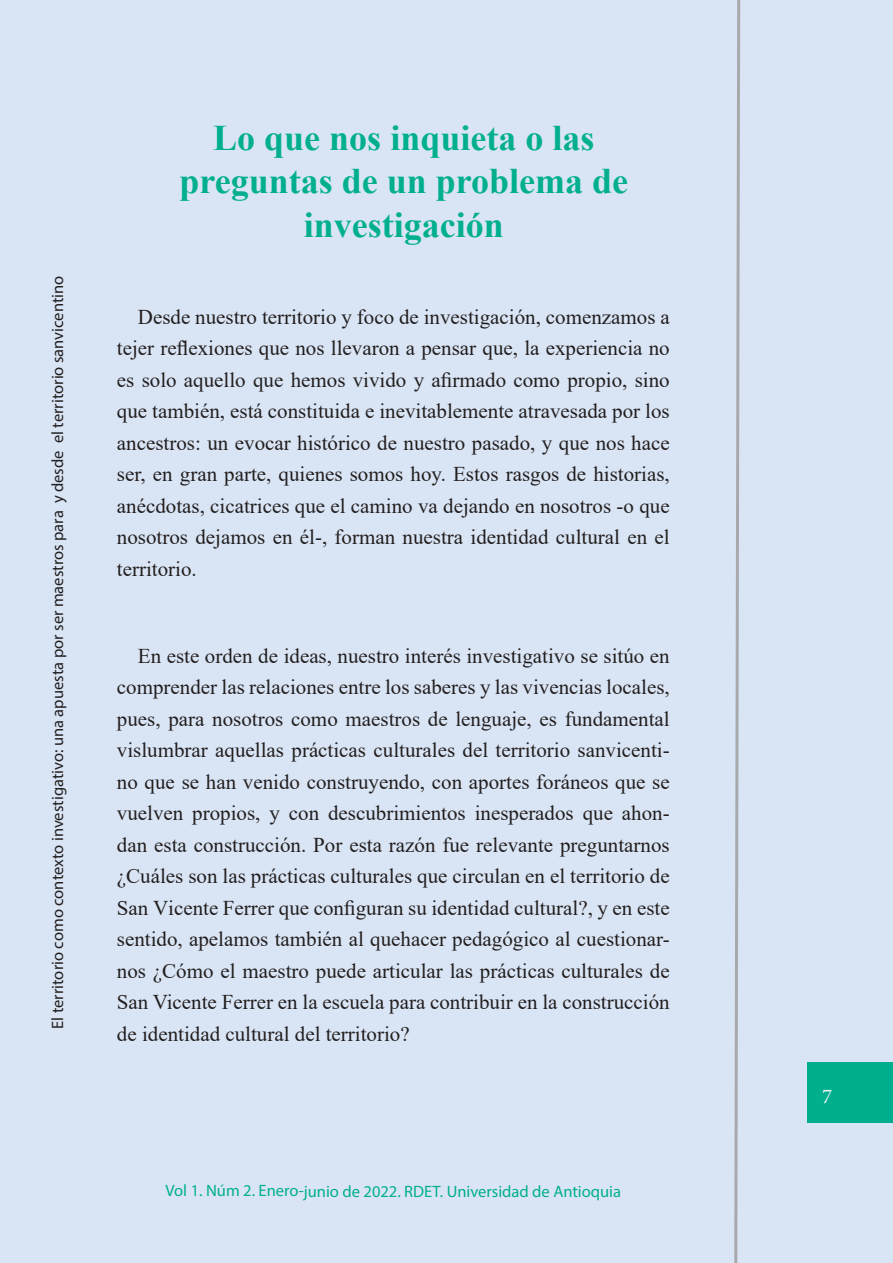
<style>
.page{position:relative;width:893px;height:1263px;background:#d9e5f4}
.page>*{position:absolute;margin:0;border:0;box-sizing:border-box;transform-origin:0 0}
.t1{font:700 36px "Times New Roman";color:#01af8f}
.t2{font:21px/31.5px "Times New Roman";color:#231f20;text-align:justify}
.t3{font:21px "Minion Pro";color:#f0f1f2}
.t4{font:16.5px "Myriad Pro";color:#231f20}
.t5{font:16.5px "Myriad Pro";letter-spacing:-.005em;color:#01af8f}
</style>
<div class="page">
<div style="left:808px;top:1062px;width:85px;height:61px;background:#01af8f"></div>
<svg style="left:734px;top:0;width:7px;height:1263px"></svg>
<p class="t4" style="left:48px;top:1029px;width:755px;rotate:-90deg">El territorio como contexto investigativo: una apuesta por ser maestros para y desde el territorio sanvicentino</p>
<p class="t1" style="left:213px;top:112px;width:383px">Lo que nos inquieta o las</p>
<p class="t1" style="left:179px;top:155px;width:450px">preguntas de un problema de</p>
<p class="t1" style="left:304px;top:199px;width:202px">investigación</p>
<p class="t2" style="left:117px;top:300px;width:554px;text-indent:21px">Desde nuestro territorio y foco de investigación, comenzamos a tejer reflexiones que nos llevaron a pensar que, la experiencia no es solo aquello que hemos vivido y afirmado como propio, sino que también, está constituida e inevitablemente atravesada por los ancestros: un evocar histórico de nuestro pasado, y que nos hace ser, en gran parte, quienes somos hoy. Estos rasgos de historias, anécdotas, cicatrices que el camino va dejando en nosotros -o que nosotros dejamos en él-, forman nuestra identidad cultural en el territorio.</p>
<p class="t2" style="left:117px;top:639px;width:554px;text-indent:21px">En este orden de ideas, nuestro interés investigativo se sitúo en comprender las relaciones entre los saberes y las vivencias locales, pues, para nosotros como maestros de lenguaje, es fundamental vislumbrar aquellas prácticas culturales del territorio sanvicenti&shy;no que se han venido construyendo, con aportes foráneos que se vuelven propios, y con descubrimientos inesperados que ahon&shy;dan esta construcción. Por esta razón fue relevante preguntarnos ¿Cuáles son las prácticas culturales que circulan en el territorio de San Vicente Ferrer que configuran su identidad cultural?, y en este sentido, apelamos también al quehacer pedagógico al cuestionar&shy;nos ¿Cómo el maestro puede articular las prácticas culturales de San Vicente Ferrer en la escuela para contribuir en la construcción de identidad cultural del territorio?</p>
<p class="t5" style="left:166px;top:1181px;width:457px">Vol 1. Núm 2. Enero-junio de 2022. RDET. Universidad de Antioquia</p>
<p class="t3" style="left:822px;top:1082px;width:12px">7</p>
</div>
